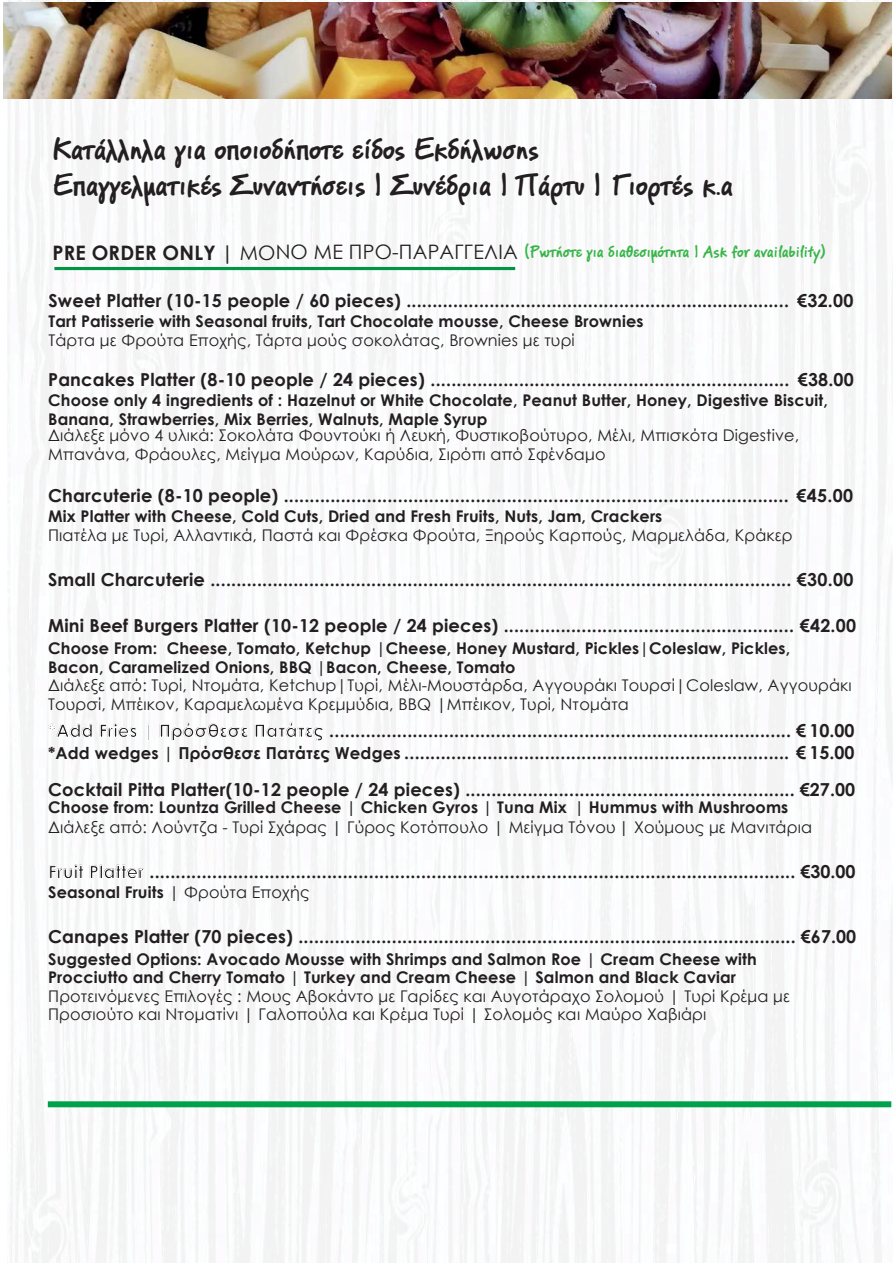
<style>
.page{position:relative;width:893px;height:1263px;background:#fff}
.page>*{position:absolute;margin:0;border:0;box-sizing:border-box;transform-origin:0 0}
.t1{font:700 30.45px/36.6px "PF Reminder Pro";letter-spacing:-.015em;color:#231f20}
.t2{font:700 17.85px/21.9px "Century Gothic";letter-spacing:.01em;color:#231f20}
.t3{font:700 16.65px "PF Reminder Pro";letter-spacing:-.015em;color:#39b54a}
.t4{font:700 16.05px/19.4px "Century Gothic";letter-spacing:.01em;color:#231f20}
.t5{font:16.05px/19.4px "Century Gothic";letter-spacing:.01em;color:#231f20}
.s1{font-family:"Century Gothic";font-size:19.95px;color:#231f20}
.s2{font-family:"Century Gothic";font-weight:400;font-size:19.95px;color:#231f20}
.s3{font-size:16.5px}
.s4{font-weight:400}
</style>
<div class="page">
<img style="left:8px;top:0;width:885px;height:1263px">
<svg style="left:48px;top:724px;width:44px;height:13px"></svg>
<svg style="left:100px;top:724px;width:37px;height:13px"></svg>
<svg style="left:147px;top:724px;width:2px;height:17px"></svg>
<svg style="left:160px;top:723px;width:88px;height:18px"></svg>
<svg style="left:255px;top:723px;width:69px;height:18px"></svg>
<svg style="left:50px;top:865px;width:34px;height:14px"></svg>
<svg style="left:90px;top:865px;width:54px;height:14px"></svg>
<div style="left:48px;top:1101px;width:843px;height:6px;background:#00a14b"></div>
<hr style="left:54px;top:267px;width:461px;height:3px;background:#009444">
<img style="left:3px;top:2px;width:888px;height:96px">
<h1 class="t1" style="left:52px;top:132px;width:682px">Κατάλληλα για οποιοδήποτε είδος Εκδήλωσης<br>Eπαγγελµατικές Συναντήσεις | Συνέδρια | Πάρτυ | Γιορτές κ.α</h1>
<p class="t3" style="left:52px;top:241px;width:775px"><span class="s1">PRE ORDER ONLY |</span> <span class="s2">ΜΟΝΟ ΜΕ ΠΡΟ-ΠΑΡΑΓΓΕΛΙΑ</span> (Ρωτήστε για διαθεσιµότητα | Ask for availability)</p>
<p class="t2" style="left:48px;top:288px;width:807px">Sweet Platter (10-15 people / 60 pieces) .......................................................................... €32.00</p>
<p class="t4" style="left:48px;top:311px;width:597px">Tart Patisserie with Seasonal fruits, Tart Chocolate mousse, Cheese Brownies</p>
<p class="t5" style="left:48px;top:330px;width:528px">Τάρτα με Φρούτα Εποχής, Τάρτα μούς σοκολάτας, Brownies με τυρί</p>
<p class="t2" style="left:48px;top:367px;width:807px">Pancakes Platter (8-10 people / 24 pieces) ..................................................................... €38.00</p>
<p class="t4" style="left:48px;top:389px;width:781px">Choose only 4 ingredients of : Hazelnut or White Chocolate, Peanut Butter, Honey, Digestive Biscuit,<br>Banana, Strawberries, Mix Berries, Walnuts, Maple Syrup</p>
<p class="t5" style="left:48px;top:425px;width:752px">Διάλεξε μόνο 4 υλικά: Σοκολάτα Φουντούκι ή Λευκή, Φυστικοβούτυρο, Μέλι, Mπισκότα Digestive,<br>Mπανάνα, Φράουλες, Μείγμα Μούρων, Kaρύδια, Σιρόπι από Σφένδαμο</p>
<p class="t2" style="left:48px;top:484px;width:806px">Charcuterie (8-10 people) ................................................................................................. €45.00</p>
<p class="t4" style="left:48px;top:506px;width:616px">Mix Platter with Cheese, Cold Cuts, Dried and Fresh Fruits, Nuts, Jam, Crackers</p>
<p class="t5" style="left:48px;top:525px;width:746px">Πιατέλα με Τυρί, Αλλαντικά, Παστά και Φρέσκα Φρούτα, Ξηρούς Καρπούς, Μαρμελάδα, Κράκερ</p>
<p class="t2" style="left:48px;top:568px;width:807px">Small Charcuterie ................................................................................................................ €30.00</p>
<p class="t2" style="left:48px;top:613px;width:809px">Mini Beef Burgers Platter (10-12 people / 24 pieces) ........................................................ €42.00</p>
<p class="t4" style="left:48px;top:637px;width:744px">Choose From: Cheese, Tomato, Ketchup |Cheese, Honey Mustard, Pickles|Coleslaw, Pickles,<br>Bacon, Caramelized Onions, BBQ |Bacon, Cheese, Tomato</p>
<p class="t5" style="left:48px;top:675px;width:805px">Διάλεξε από: Τυρί, Ντομάτα, Ketchup|Τυρί, Μέλι-Μουστάρδα, Αγγουράκι Τουρσί|Coleslaw, Αγγουράκι<br>Τουρσί, Μπέικον, Καραμελωμένα Κρεμμύδια, BBQ |Μπέικον, Τυρί, Ντομάτα</p>
<p class="t2" style="left:48px;top:719px;width:808px">*Add Fries | Πρόσθεσε Πατάτες ......................................................................................... € 10.00 <span class="s3">*Add wedges | Πρόσθεσε Πατάτες Wedges</span> .......................................................................... € 15.00</p>
<p class="t2" style="left:48px;top:777px;width:808px">Cocktail Pitta Platter(10-12 people / 24 pieces) ............................................................... €27.00</p>
<p class="t4" style="left:48px;top:797px;width:742px">Choοse from: Lountza Grilled Cheese | Chicken Gyros | Tuna Mix | Hummus with Mushrooms</p>
<p class="t5" style="left:48px;top:817px;width:765px">Διάλεξε από: Λούντζα - Τυρί Σχάρας | Γύρος Κοτόπουλο | Μείγμα Τόνου | Χούμους με Μανιτάρια</p>
<p class="t2" style="left:48px;top:860px;width:809px">Fruit Platter ............................................................................................................................ €30.00</p>
<p class="t4" style="left:48px;top:881px;width:263px">Seasonal Fruits <span class="s4">| Φρούτα Εποχής</span></p>
<p class="t2" style="left:48px;top:925px;width:809px">Canapes Platter (70 pieces) ................................................................................................ €67.00</p>
<p class="t4" style="left:48px;top:950px;width:710px;line-height:17.9px">Suggested Options: Avocado Mousse with Shrimps and Salmon Roe | Cream Cheese with<br>Procciutto and Cherry Tomato | Turkey and Cream Cheese | Salmon and Black Caviar</p>
<p class="t5" style="left:48px;top:987px;width:743px;line-height:17.9px">Προτεινόμενες Επιλογές : Μους Αβοκάντο με Γαρίδες και Aυγοτάραχο Σολομού | Τυρί Κρέμα με<br>Προσιούτο και Ντοματίνι | Γαλοπούλα και Κρέμα Τυρί | Σολομός και Μαύρο Χαβιάρι</p>
</div>
